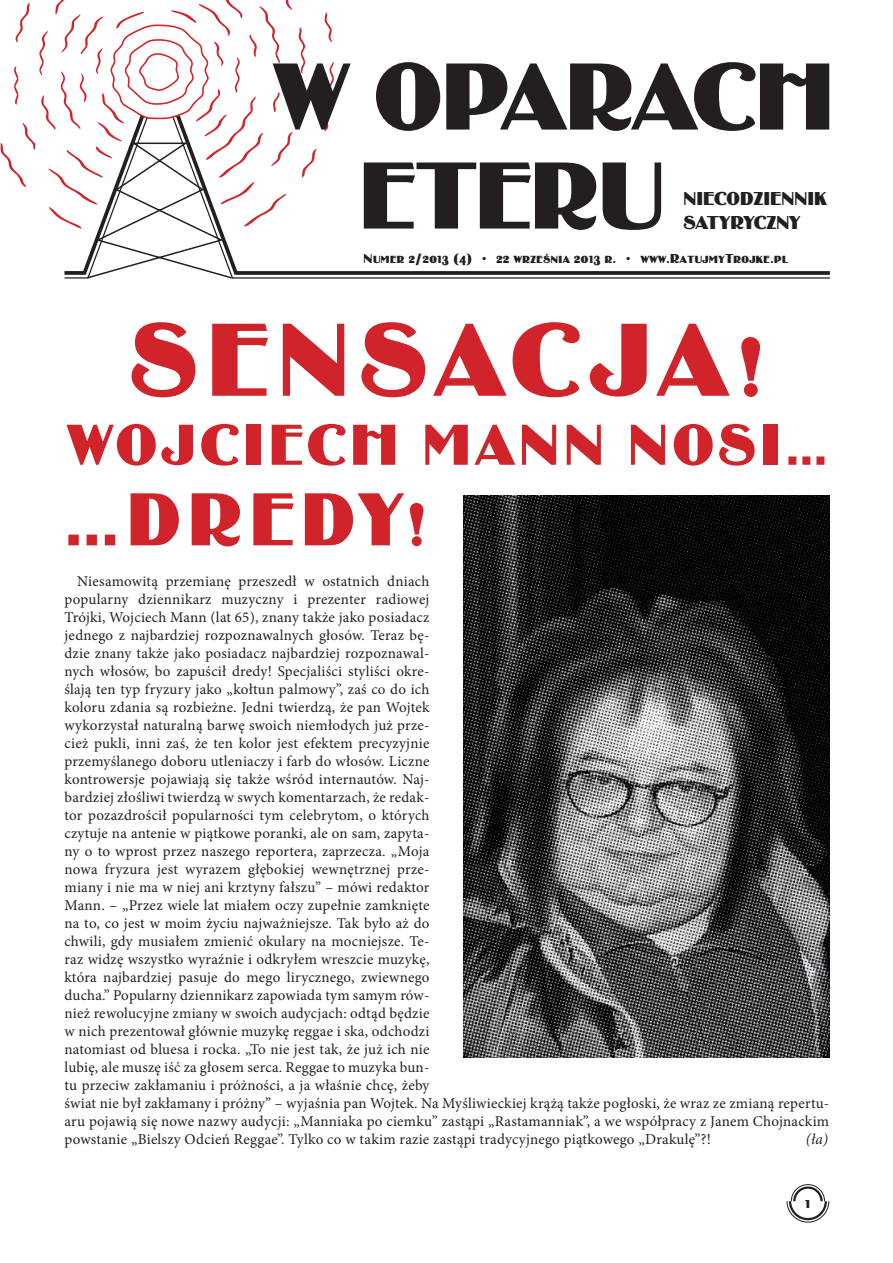
<style>
.page{position:relative;width:893px;height:1263px;background:#fff}
.page>*{position:absolute;margin:0;border:0;box-sizing:border-box;transform-origin:0 0}
.t1{font:108px "Binner SCDOT";letter-spacing:.075em;color:#d1232a}
.t2{font:99px "Binner SCDOT";color:#231f20}
.t3{font:78px "Binner SCDOT";letter-spacing:.085em;color:#d1232a}
.t4{font:60px "Binner SCDOT";letter-spacing:.075em;color:#d1232a}
.t5{font:19.5px/24px "Binner SCDOT";color:#231f20}
.t6{font:15px/18px "Minion Pro";letter-spacing:.015em;color:#231f20}
.t7{font:italic 15px "Minion Pro";color:#231f20}
.t8{font:15px "Binner SCDOT";color:#231f20}
.t9{font:13.5px "Binner SCDOT";letter-spacing:.04em;color:#231f20}
</style>
<div class="page">
<svg style="left:786px;top:1184px;width:44px;height:39px"></svg>
<svg style="left:318px;top:111px;width:512px;height:168px"></svg>
<svg style="left:324px;top:12px;width:9px;height:31px"></svg>
<svg style="left:329px;top:62px;width:5px;height:31px"></svg>
<svg style="left:324px;top:111px;width:7px;height:22px"></svg>
<svg style="left:1px;top:0;width:317px;height:279px"></svg>
<img style="left:463px;top:496px;width:366px;height:561px">
<h2 class="t2" style="left:274px;top:42px;width:293px">W o parac</h2>
<h2 class="t2" style="left:755px;top:42px;width:80px">h</h2>
<h2 class="t2" style="left:359px;top:141px;width:60px">eter</h2>
<h2 class="t2" style="left:598px;top:141px;width:69px">u</h2>
<h3 class="t5" style="left:684px;top:186px;width:145px">NIECODZIENNIK<br>SATYRYCZNY</h3>
<p class="t9" style="left:363px;top:251px;width:426px">Numer 2/2013 (4) • 22 września 2013 r. • www.RatujmyTrojke.pl</p>
<h1 class="t1" style="left:129px;top:300px;width:637px">SENSACJA!</h1>
<h3 class="t4" style="left:67px;top:411px;width:762px">WOJCIECH MANN NOSI…</h3>
<h3 class="t3" style="left:64px;top:476px;width:364px">…DREDY!</h3>
<p class="t6" style="left:64px;top:572px;width:766px;text-indent:13px">Niesamowitą przemianę przeszedł w ostatnich dniach<br>popularny dziennikarz muzyczny i prezenter radiowej<br>Trójki, Wojciech Mann (lat 65), znany także jako posiadacz<br>jednego z najbardziej rozpoznawalnych głosów. Teraz bę-<br>dzie znany także jako posiadacz najbardziej rozpoznawal-<br>nych włosów, bo zapuścił dredy! Specjaliści styliści okre-<br>ślają ten typ fryzury jako „kołtun palmowy”, zaś co do ich<br>koloru zdania są rozbieżne. Jedni twierdzą, że pan Wojtek<br>wykorzystał naturalną barwę swoich niemłodych już prze-<br>cież pukli, inni zaś, że ten kolor jest efektem precyzyjnie<br>przemyślanego doboru utleniaczy i farb do włosów. Liczne<br>kontrowersje pojawiają się także wśród internautów. Naj-<br>bardziej złośliwi twierdzą w swych komentarzach, że redak-<br>tor pozazdrościł popularności tym celebrytom, o których<br>czytuje na antenie w piątkowe poranki, ale on sam, zapyta-<br>ny o to wprost przez naszego reportera, zaprzecza. „Moja<br>nowa fryzura jest wyrazem głębokiej wewnętrznej prze-<br>miany i nie ma w niej ani krztyny fałszu” – mówi redaktor<br>Mann. – „Przez wiele lat miałem oczy zupełnie zamknięte<br>na to, co jest w moim życiu najważniejsze. Tak było aż do<br>chwili, gdy musiałem zmienić okulary na mocniejsze. Te-<br>raz widzę wszystko wyraźnie i odkryłem wreszcie muzykę,<br>która najbardziej pasuje do mego lirycznego, zwiewnego<br>ducha.” Popularny dziennikarz zapowiada tym samym rów-<br>nież rewolucyjne zmiany w swoich audycjach: odtąd będzie<br>w nich prezentował głównie muzykę reggae i ska, odchodzi<br>natomiast od bluesa i rocka. „To nie jest tak, że już ich nie<br>lubię, ale muszę iść za głosem serca. Reggae to muzyka bun-<br>tu przeciw zakłamaniu i próżności, a ja właśnie chcę, żeby<br>świat nie był zakłamany i próżny” – wyjaśnia pan Wojtek. Na Myśliwieckiej krążą także pogłoski, że wraz ze zmianą repertu&shy;aru pojawią się nowe nazwy audycji: „Manniaka po ciemku” zastąpi „Rastamanniak”, a we współpracy z Janem Chojnackim powstanie „Bielszy Odcień Reggae”. Tylko co w takim razie zastąpi tradycyjnego piątkowego „Drakulę”?!</p>
<p class="t7" style="left:806px;top:1129px;width:24px">(ła)</p>
<p class="t8" style="left:806px;top:1194px;width:6px">1</p>
</div>
